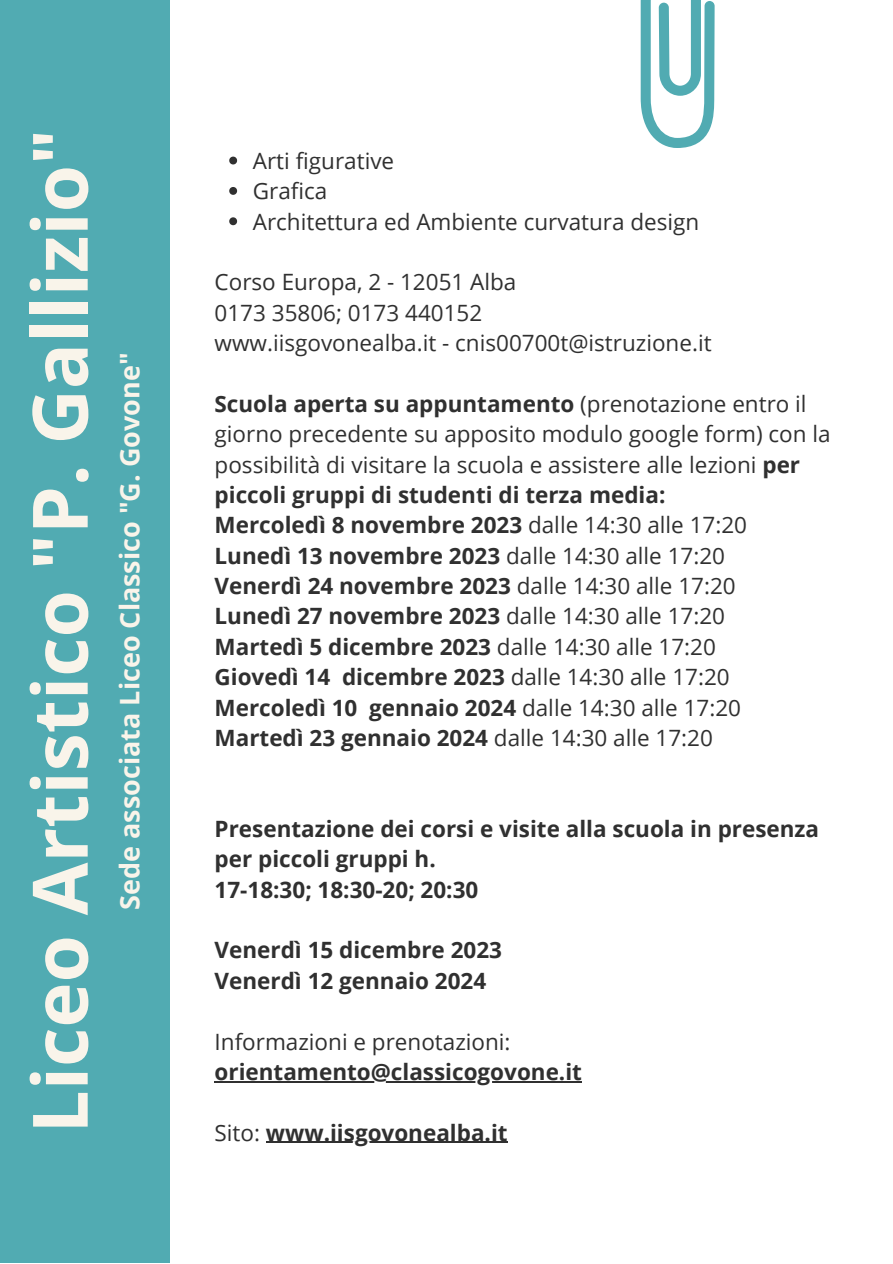
<style>
.page{position:relative;width:893px;height:1264px;background:#fff}
.page>*{position:absolute;margin:0;border:0;box-sizing:border-box;transform-origin:0 0}
.t1{font:700 76.35px "Open Sans";color:#f9f4ea}
.t2{font:700 27px "Open Sans";color:#f9f4ea}
.t3{font:700 22.5px/30.3px "Open Sans";color:#303030}
.t4{font:22.5px/30.3px "Open Sans";color:#303030}
.s1{font-weight:700}
.s2{font-weight:400}
</style>
<div class="page">
<svg style="left:229px;top:157px;width:8px;height:7px"></svg>
<svg style="left:229px;top:187px;width:8px;height:8px"></svg>
<svg style="left:229px;top:217px;width:8px;height:8px"></svg>
<hr style="left:214px;top:1080px;width:368px;height:2px;background:#303030">
<hr style="left:266px;top:1141px;width:241px;height:1px;background:#303030">
<div style="left:0;top:0;width:170px;height:1262px;background:#51abb2"></div>
<svg style="left:640px;top:0;width:74px;height:148px"></svg>
<p class="t1" style="left:6px;top:1133px;width:1006px;rotate:-90deg">Liceo Artistico "P. Gallizio"</p>
<p class="t2" style="left:110px;top:909px;width:558px;rotate:-90deg">Sede associata Liceo Classico "G. Govone"</p>
<p class="t4" style="left:253px;top:145px;width:143px">Arti figurative</p>
<p class="t4" style="left:253px;top:175px;width:76px">Grafica</p>
<p class="t4" style="left:253px;top:206px;width:448px">Architettura ed Ambiente curvatura design</p>
<p class="t4" style="left:214px;top:266px;width:303px">Corso Europa, 2 - 12051 Alba</p>
<p class="t4" style="left:214px;top:297px;width:269px">0173 35806; 0173 440152</p>
<p class="t4" style="left:214px;top:327px;width:498px">www.iisgovonealba.it - cnis00700t@istruzione.it</p>
<p class="t4" style="left:214px;top:388px;width:617px"><span class="s1">Scuola aperta su appuntamento</span> (prenotazione entro il giorno precedente su apposito modulo google form) con la possibilità di visitare la scuola e assistere alle lezioni <span class="s1">per piccoli gruppi di studenti di terza media:</span></p>
<p class="t3" style="left:214px;top:509px;width:534px">Mercoledì 8 novembre 2023 <span class="s2">dalle 14:30 alle 17:20</span></p>
<p class="t3" style="left:214px;top:540px;width:512px">Lunedì 13 novembre 2023 <span class="s2">dalle 14:30 alle 17:20</span></p>
<p class="t3" style="left:214px;top:570px;width:522px">Venerdì 24 novembre 2023 <span class="s2">dalle 14:30 alle 17:20</span></p>
<p class="t3" style="left:214px;top:600px;width:512px">Lunedì 27 novembre 2023 <span class="s2">dalle 14:30 alle 17:20</span></p>
<p class="t3" style="left:214px;top:631px;width:503px">Martedì 5 dicembre 2023 <span class="s2">dalle 14:30 alle 17:20</span></p>
<p class="t3" style="left:214px;top:661px;width:516px">Giovedì 14 dicembre 2023 <span class="s2">dalle 14:30 alle 17:20</span></p>
<p class="t3" style="left:214px;top:691px;width:528px">Mercoledì 10 gennaio 2024 <span class="s2">dalle 14:30 alle 17:20</span></p>
<p class="t3" style="left:214px;top:722px;width:500px">Martedì 23 gennaio 2024 <span class="s2">dalle 14:30 alle 17:20</span></p>
<p class="t3" style="left:214px;top:813px;width:606px">Presentazione dei corsi e visite alla scuola in presenza per piccoli gruppi h.</p>
<p class="t3" style="left:214px;top:873px;width:265px">17-18:30; 18:30-20; 20:30</p>
<p class="t3" style="left:214px;top:934px;width:289px">Venerdì 15 dicembre 2023</p>
<p class="t3" style="left:214px;top:964px;width:273px">Venerdì 12 gennaio 2024</p>
<p class="t4" style="left:214px;top:1025px;width:297px">Informazioni e prenotazioni:</p>
<p class="t3" style="left:214px;top:1055px;width:369px">orientamento@classicogovone.it</p>
<p class="t3" style="left:214px;top:1116px;width:294px"><span class="s2">Sito:</span> www.iisgovonealba.it</p>
</div>
